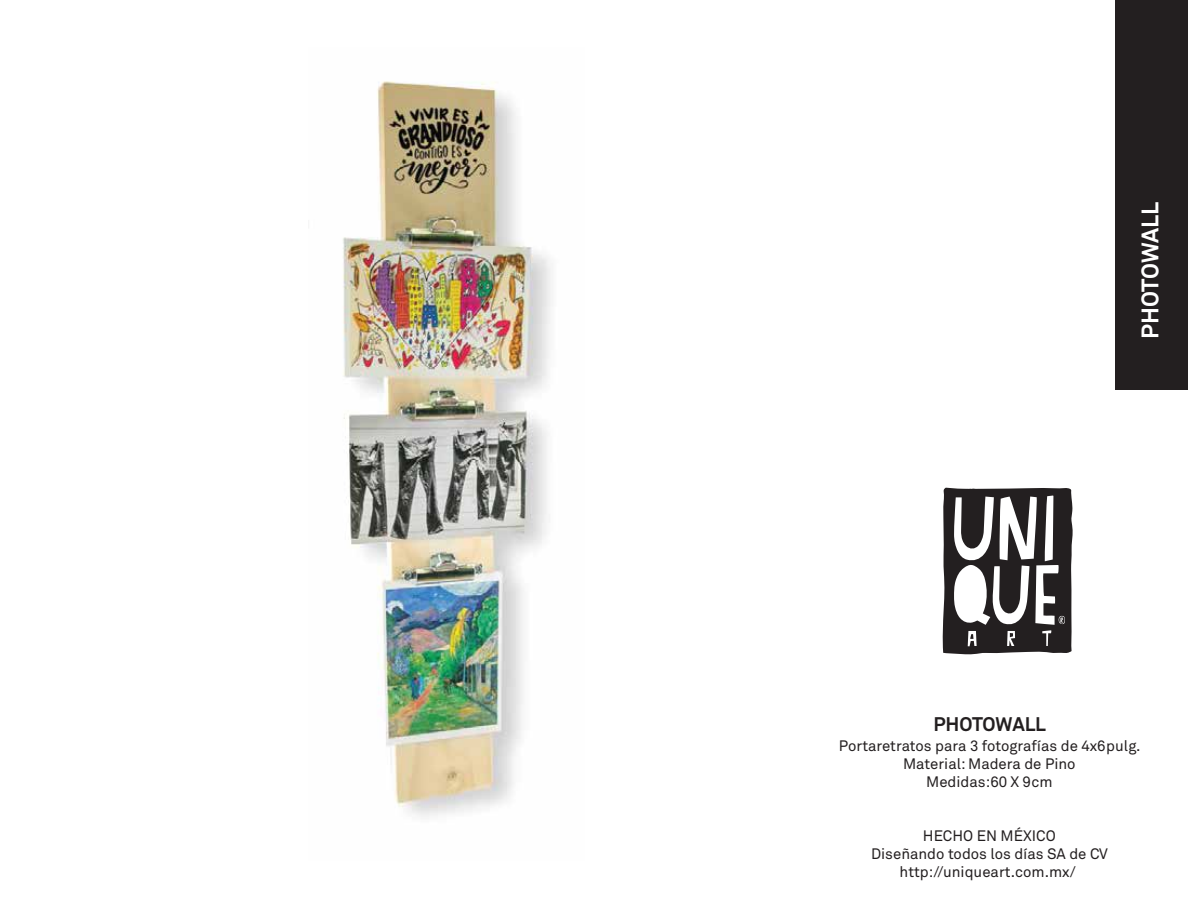
<style>
.page{position:relative;width:1188px;height:918px;background:#fff}
.page>*{position:absolute;margin:0;border:0;box-sizing:border-box;transform-origin:0 0}
.t1{font:700 23.7px "Akkurat";letter-spacing:-.01em;color:#fff}
.t2{font:700 19.5px "Akkurat";letter-spacing:-.01em;color:#231f20}
.t3{font:15px/18px "Akkurat";color:#231f20;text-align:center}
</style>
<div class="page">
<div style="left:1116px;top:0;width:72px;height:389px;background:#231f20"></div>
<svg style="left:942px;top:487px;width:131px;height:168px"></svg>
<img style="left:343px;top:81px;width:208px;height:736px">
<h1 class="t1" style="left:1135px;top:339px;width:138px;rotate:-90deg">PHOTOWALL</h1>
<h2 class="t2" style="left:933px;top:712px;width:114px">PHOTOWALL</h2>
<p class="t3" style="left:839px;top:737px;width:303px">Portaretratos para 3 fotografías de 4x6pulg.<br>Material: Madera de Pino<br>Medidas:60 X 9cm</p>
<p class="t3" style="left:871px;top:827px;width:238px">HECHO EN MÉXICO<br>Diseñando todos los días SA de CV http://uniqueart.com.mx/</p>
</div>
